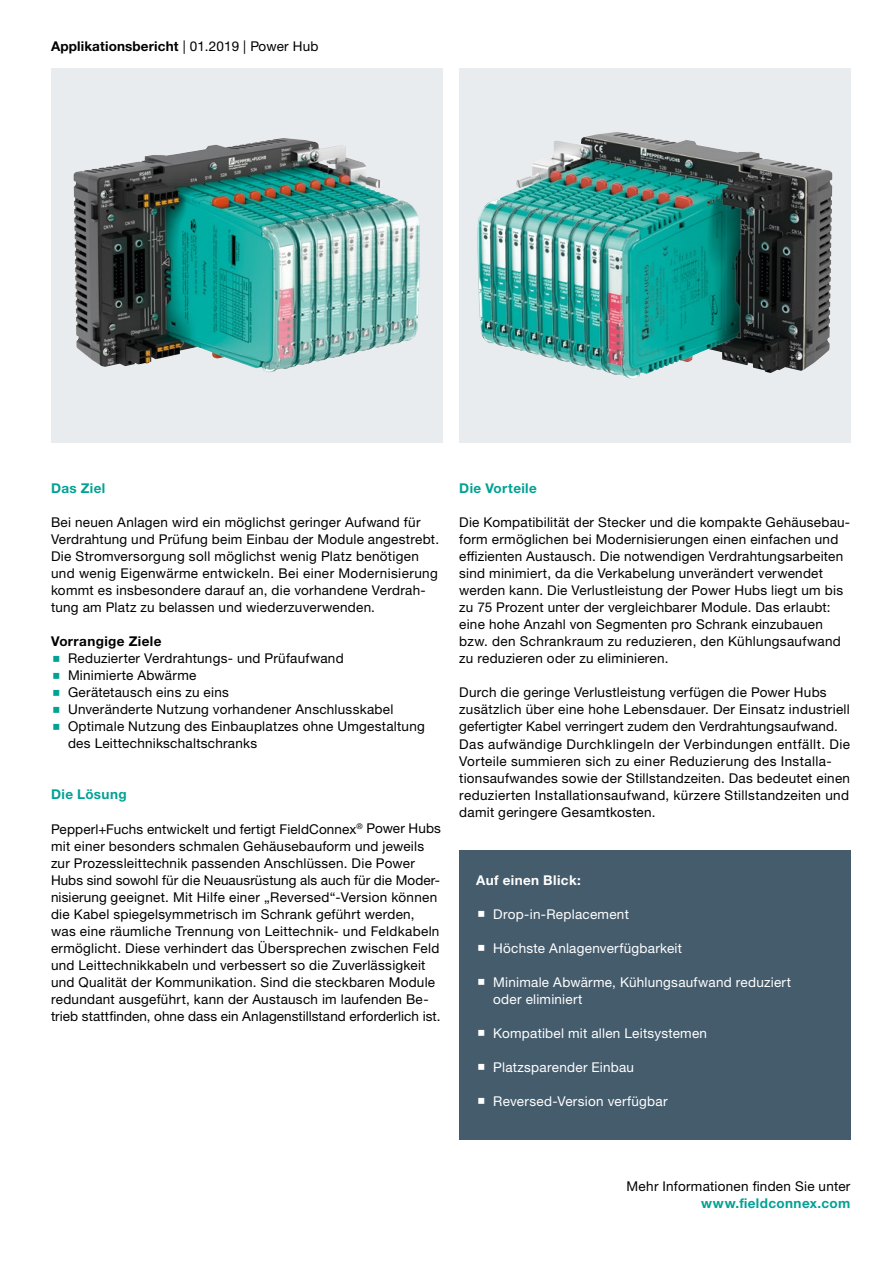
<style>
.page{position:relative;width:893px;height:1263px;background:#fff}
.page>*{position:absolute;margin:0;border:0;box-sizing:border-box;transform-origin:0 0}
.t1{font:13.5px/17px "Helvetica Neue LTW1 G";letter-spacing:.02em;color:#000}
.t2{font:13.5px/17px "Helvetica Neue LTW1 G";letter-spacing:.02em;color:#fff}
.t3{font:700 13.5px "Helvetica Neue LTW1 G";letter-spacing:.03em;color:#00a294}
.t4{font:700 13.5px "Helvetica Neue LTW1 G";letter-spacing:.01em;color:#000}
.t5{font:700 13.5px "Helvetica Neue LTW1 G";letter-spacing:.03em;color:#000}
.t6{font:700 13.5px "Helvetica Neue LTW1 G";letter-spacing:.03em;color:#fff}
.s1{font-weight:400}
</style>
<div class="page">
<div style="left:459px;top:68px;width:391px;height:374px;background:#e9ecef"></div>
<img style="left:477px;top:134px;width:355px;height:245px">
<svg style="left:51px;top:68px;width:391px;height:374px;background:#ccdadb"></svg>
<img style="left:73px;top:138px;width:207px;height:228px">
<div style="left:459px;top:850px;width:391px;height:290px;background:#455c6d"></div>
<p class="t4" style="left:51px;top:38px;width:269px">Applikationsbericht <span class="s1">| 01.2019 | Power Hub</span></p>
<p class="t3" style="left:51px;top:480px;width:56px">Das Ziel</p>
<p class="t1" style="left:51px;top:514px;width:390px">Bei neuen Anlagen wird ein möglichst geringer Aufwand für Verdrahtung und Prüfung beim Einbau der Module angestrebt.<br>Die Stromversorgung soll möglichst wenig Platz benötigen und wenig Eigenwärme entwickeln. Bei einer Modernisierung kommt es insbesondere darauf an, die vorhandene Verdrah&shy;tung am Platz zu belassen und wiederzuverwenden.</p>
<p class="t5" style="left:51px;top:633px;width:112px">Vorrangige Ziele</p>
<p class="t1" style="left:68px;top:650px;width:358px">Reduzierter Verdrahtungs- und Prüfaufwand<br>Minimierte Abwärme<br>Gerätetausch eins zu eins<br>Unveränderte Nutzung vorhandener Anschlusskabel Optimale Nutzung des Einbauplatzes ohne Umgestaltung des Leittechnikschaltschranks</p>
<p class="t3" style="left:51px;top:786px;width:77px">Die Lösung</p>
<p class="t1" style="left:51px;top:820px;width:391px">Pepperl+Fuchs entwickelt und fertigt FieldConnex<sup>®</sup> Power Hubs mit einer besonders schmalen Gehäusebauform und jeweils zur Prozessleittechnik passenden Anschlüssen. Die Power Hubs sind sowohl für die Neuausrüstung als auch für die Moder&shy;nisierung geeignet. Mit Hilfe einer „Reversed“-Version können die Kabel spiegelsymmetrisch im Schrank geführt werden, was eine räumliche Trennung von Leittechnik- und Feldkabeln ermöglicht. Diese verhindert das Übersprechen zwischen Feld und Leittechnikkabeln und verbessert so die Zuverlässigkeit und Qualität der Kommunikation. Sind die steckbaren Module redundant ausgeführt, kann der Austausch im laufenden Be&shy;trieb stattfinden, ohne dass ein Anlagenstillstand erforderlich ist.</p>
<p class="t3" style="left:459px;top:480px;width:79px">Die Vorteile</p>
<p class="t1" style="left:459px;top:514px;width:392px">Die Kompatibilität der Stecker und die kompakte Gehäusebau&shy;form ermöglichen bei Modernisierungen einen einfachen und effizienten Austausch. Die notwendigen Verdrahtungsarbeiten sind minimiert, da die Verkabelung unverändert verwendet werden kann. Die Verlustleistung der Power Hubs liegt um bis zu 75 Prozent unter der vergleichbarer Module. Das erlaubt: eine hohe Anzahl von Segmenten pro Schrank einzubauen bzw. den Schrankraum zu reduzieren, den Kühlungsaufwand zu reduzieren oder zu eliminieren.</p>
<p class="t1" style="left:459px;top:684px;width:392px">Durch die geringe Verlustleistung verfügen die Power Hubs zusätzlich über eine hohe Lebensdauer. Der Einsatz industriell gefertigter Kabel verringert zudem den Verdrahtungsaufwand.<br>Das aufwändige Durchklingeln der Verbindungen entfällt. Die Vorteile summieren sich zu einer Reduzierung des Installa&shy;tionsaufwandes sowie der Stillstandzeiten. Das bedeutet einen reduzierten Installationsaufwand, kürzere Stillstandzeiten und damit geringere Gesamtkosten.</p>
<p class="t6" style="left:476px;top:871px;width:106px">Auf einen Blick:</p>
<p class="t2" style="left:493px;top:905px;width:137px">Drop-in-Replacement</p>
<p class="t2" style="left:493px;top:939px;width:190px">Höchste Anlagenverfügbarkeit</p>
<p class="t2" style="left:493px;top:973px;width:299px">Minimale Abwärme, Kühlungsaufwand reduziert oder eliminiert</p>
<p class="t2" style="left:493px;top:1024px;width:215px">Kompatibel mit allen Leitsystemen</p>
<p class="t2" style="left:493px;top:1058px;width:142px">Platzsparender Einbau</p>
<p class="t2" style="left:493px;top:1092px;width:176px">Reversed-Version verfügbar</p>
<p class="t1" style="left:627px;top:1177px;width:225px">Mehr Informationen finden Sie unter</p>
<p class="t3" style="left:701px;top:1194px;width:151px">www.fieldconnex.com</p>
</div>
